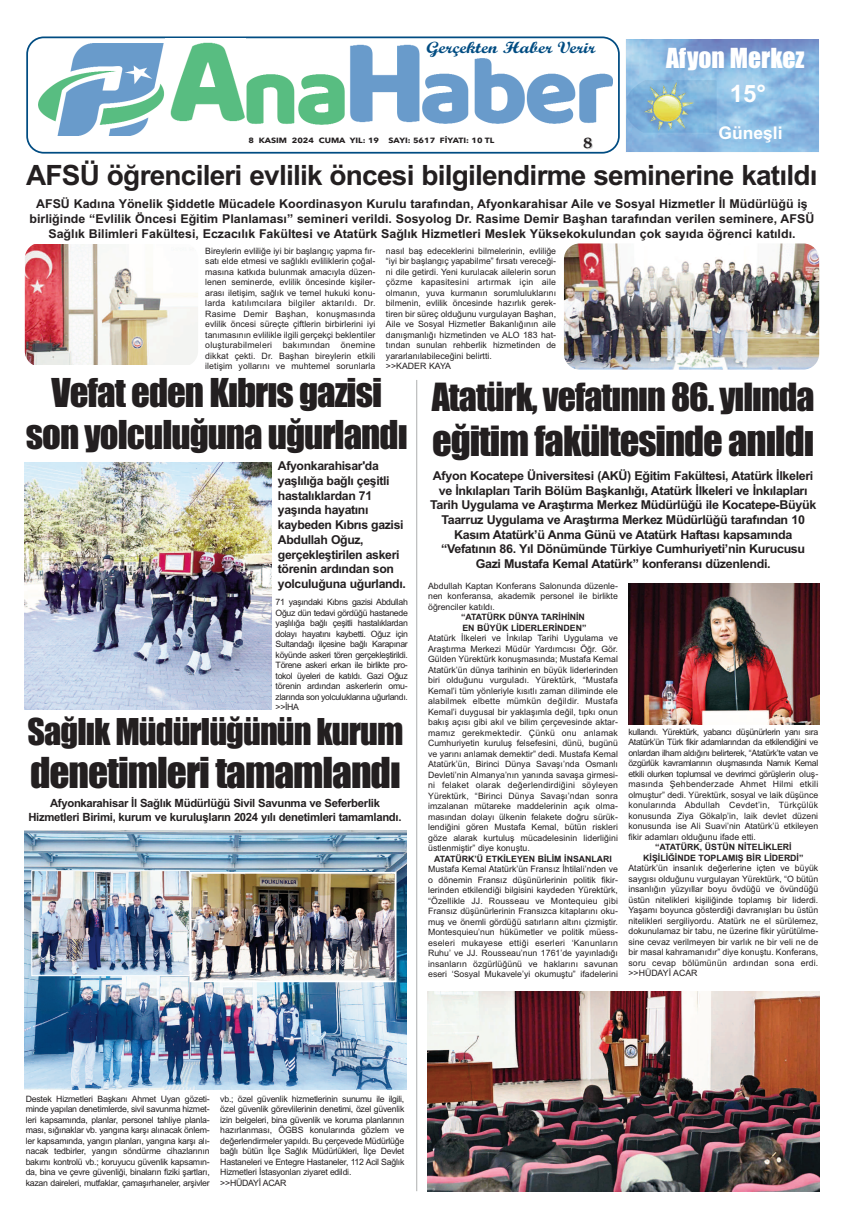
<style>
.page{position:relative;width:844px;height:1216px;background:#fff}
.page>*{position:absolute;margin:0;border:0;box-sizing:border-box;transform-origin:0 0}
.t1{font:39.38px "Impact";letter-spacing:-.025em;color:#231f20}
.t2{font:38.5px "Impact";letter-spacing:-.025em;color:#231f20}
.t3{font:36.75px/42px "Impact";letter-spacing:-.025em;color:#231f20;text-align:center}
.t4{font:35.88px "Impact";letter-spacing:-.025em;color:#231f20}
.t5{font:34.12px "Impact";letter-spacing:-.025em;color:#231f20}
.t6{font:700 28px "Arial";letter-spacing:-.03em;color:#231f20}
.t7{font:25.55px "Impact";color:#fff}
.t8{font:700 23.97px "Arial";color:#fff}
.t9{font:700 17.5px "Arial";color:#fff}
.t10{font:16.36px "Script MT Bold";color:#004c82;scale:1.17 1}
.t11{font:700 15.75px "Palatino";color:#231f20;scale:1.19 1}
.t12{font:700 12.25px/14.7px "Arial";letter-spacing:-.03em;color:#231f20;text-align:center}
.t13{font:700 12.25px/14.7px "Arial";color:#231f20;text-align:center}
.t14{font:700 11.29px/13.6px "Arial";letter-spacing:-.03em;color:#231f20;text-align:center}
.t15{font:8.75px/10.5px "Arial";color:#231f20;text-align:justify}
.t16{font:8.75px/10.5px "Arial";letter-spacing:-.03em;color:#231f20}
.t17{font:700 8.75px/10.5px "Arial";color:#231f20}
.t18{font:700 7.52px "Avenir Next LT Pro";color:#231f20;scale:1.13 1}
</style>
<div class="page">
<svg style="left:26px;top:36px;width:593px;height:118px"></svg>
<img style="left:38px;top:43px;width:127px;height:92px">
<img style="left:166px;top:39px;width:80px;height:95px">
<img style="left:347px;top:42px;width:76px;height:92px">
<img style="left:246px;top:67px;width:102px;height:67px">
<img style="left:421px;top:58px;width:191px;height:76px">
<svg style="left:626px;top:39px;width:193px;height:113px;background:#89b5df"></svg>
<img style="left:626px;top:80px;width:90px;height:53px">
<svg style="left:25px;top:243px;width:173px;height:124px"></svg>
<img style="left:25px;top:245px;width:173px;height:119px">
<img style="left:563px;top:243px;width:256px;height:126px;border-radius:16px">
<hr style="left:416px;top:380px;width:1px;height:811px;background:#aeafaf">
<img style="left:628px;top:584px;width:191px;height:140px">
<img style="left:427px;top:991px;width:392px;height:200px">
<img style="left:25px;top:462px;width:246px;height:247px">
<img style="left:25px;top:830px;width:381px;height:258px">
<img style="left:193px;top:874px;width:200px;height:105px">
<div style="left:190px;top:871px;width:206px;height:111px;border:2px solid #fff"></div>
<img style="left:33px;top:872px;width:155px;height:102px">
<div style="left:31px;top:870px;width:159px;height:106px;border:1px solid #fff"></div>
<h3 class="t10" style="left:426px;top:37px;width:146px">Gerçekten Haber Verir</h3>
<p class="t18" style="left:248px;top:138px;width:219px">8 KASIM 2024 CUMA YIL: 19 SAYI: 5617 FİYATI: 10 TL</p>
<h3 class="t11" style="left:583px;top:134px;width:9px">8</h3>
<h3 class="t7" style="left:665px;top:44px;width:140px">Afyon Merkez</h3>
<h3 class="t8" style="left:729px;top:79px;width:38px">15°</h3>
<h3 class="t9" style="left:718px;top:122px;width:66px">Güneşli</h3>
<h3 class="t6" style="left:26px;top:159px;width:792px">AFSÜ öğrencileri evlilik öncesi bilgilendirme seminerine katıldı</h3>
<p class="t13" style="left:29px;top:197px;width:786px">AFSÜ Kadına Yönelik Şiddetle Mücadele Koordinasyon Kurulu tarafından, Afyonkarahisar Aile ve Sosyal Hizmetler İl Müdürlüğü iş birliğinde “Evlilik Öncesi Eğitim Planlaması” semineri verildi. Sosyolog Dr. Rasime Demir Başhan tarafından verilen seminere, AFSÜ<br>Sağlık Bilimleri Fakültesi, Eczacılık Fakültesi ve Atatürk Sağlık Hizmetleri Meslek Yüksekokulundan çok sayıda öğrenci katıldı.</p>
<p class="t15" style="left:205px;top:245px;width:172px">Bireylerin evliliğe iyi bir başlangıç yapma fır&shy;satı elde etmesi ve sağlıklı evliliklerin çoğal&shy;masına katkıda bulunmak amacıyla düzen&shy;lenen seminerde, evlilik öncesinde kişiler&shy;arası iletişim, sağlık ve temel hukuki konu&shy;larda katılımcılara bilgiler aktarıldı. Dr.<br>Rasime Demir Başhan, konuşmasında evlilik öncesi süreçte çiftlerin birbirlerini iyi tanımasının evlilikle ilgili gerçekçi beklentiler oluşturabilmeleri bakımından önemine dikkat çekti. Dr. Başhan bireylerin etkili iletişim yollarını ve muhtemel sorunlarla</p>
<p class="t15" style="left:386px;top:245px;width:172px;text-align:left">nasıl baş edeceklerini bilmelerinin, evliliğe “iyi bir başlangıç yapabilme” fırsatı vereceği&shy;ni dile getirdi. Yeni kurulacak ailelerin sorun çözme kapasitesini artırmak için aile olmanın, yuva kurmanın sorumluluklarını bilmenin, evlilik öncesinde hazırlık gerek&shy;tiren bir süreç olduğunu vurgulayan Başhan, Aile ve Sosyal Hizmetler Bakanlığının aile danışmanlığı hizmetinden ve ALO 183 hat&shy;tından sunulan rehberlik hizmetinden de yararlanılabileceğini belirtti.<br>&gt;&gt;KADER KAYA</p>
<h3 class="t4" style="left:431px;top:377px;width:384px">Atatürk, vefatının 86. yılında</h3>
<h2 class="t2" style="left:432px;top:420px;width:383px">eğitim fakültesinde anıldı</h2>
<p class="t12" style="left:430px;top:468px;width:387px">Afyon Kocatepe Üniversitesi (AKÜ) Eğitim Fakültesi, Atatürk İlkeleri ve İnkılapları Tarih Bölüm Başkanlığı, Atatürk İlkeleri ve İnkılapları Tarih Uygulama ve Araştırma Merkez Müdürlüğü ile Kocatepe-Büyük Taarruz Uygulama ve Araştırma Merkez Müdürlüğü tarafından 10<br>Kasım Atatürk’ü Anma Günü ve Atatürk Haftası kapsamında “Vefatının 86. Yıl Dönümünde Türkiye Cumhuriyeti’nin Kurucusu Gazi Mustafa Kemal Atatürk” konferansı düzenlendi.</p>
<p class="t15" style="left:428px;top:580px;width:191px">Abdullah Kaptan Konferans Salonunda düzenle&shy;nen konferansa, akademik personel ile birlikte öğrenciler katıldı.</p>
<p class="t17" style="left:461px;top:611px;width:127px">“ATATÜRK DÜNYA TARİHİNİN<br>EN BÜYÜK LİDERLERİNDEN”</p>
<p class="t15" style="left:428px;top:632px;width:191px">Atatürk İlkeleri ve İnkılap Tarihi Uygulama ve Araştırma Merkezi Müdür Yardımcısı Öğr. Gör.<br>Gülden Yürektürk konuşmasında; Mustafa Kemal Atatürk’ün dünya tarihinin en büyük liderlerinden biri olduğunu vurguladı. Yürektürk, “Mustafa Kemal’i tüm yönleriyle kısıtlı zaman diliminde ele alabilmek elbette mümkün değildir. Mustafa Kemal’i duygusal bir yaklaşımla değil, tıpkı onun bakış açısı gibi akıl ve bilim çerçevesinde aktar&shy;mamız gerekmektedir. Çünkü onu anlamak Cumhuriyetin kuruluş felsefesini, dünü, bugünü ve yarını anlamak demektir” dedi. Mustafa Kemal Atatürk’ün, Birinci Dünya Savaşı’nda Osmanlı Devleti’nin Almanya’nın yanında savaşa girmesi&shy;ni felaket olarak değerlendirdiğini söyleyen Yürektürk, “Birinci Dünya Savaşı’ndan sonra imzalanan mütareke maddelerinin açık olma&shy;masından dolayı ülkenin felakete doğru sürük&shy;lendiğini gören Mustafa Kemal, bütün riskleri göze alarak kurtuluş mücadelesinin liderliğini üstlenmiştir” diye konuştu.</p>
<p class="t17" style="left:434px;top:853px;width:179px">ATATÜRK’Ü ETKİLEYEN BİLİM İNSANLARI</p>
<p class="t15" style="left:428px;top:863px;width:191px">Mustafa Kemal Atatürk’ün Fransız İhtilali’nden ve o dönemin Fransız düşünürlerinin politik fikir&shy;lerinden etkilendiği bilgisini kaydeden Yürektürk, “Özellikle JJ. Rousseau ve Montequieu gibi Fransız düşünürlerinin Fransızca kitaplarını oku&shy;muş ve önemli gördüğü satırların altını çizmiştir.<br>Montesquieu’nun hükümetler ve politik müess&shy;eseleri mukayese ettiği eserleri ‘Kanunların Ruhu’ ve JJ. Rousseau’nun 1761’de yayınladığı insanların özgürlüğünü ve haklarını savunan eseri ‘Sosyal Mukavele’yi okumuştu” ifadelerini</p>
<h3 class="t3" style="left:26px;top:373px;width:383px">Vefat eden Kıbrıs gazisi son yolculuğuna uğurlandı</h3>
<h3 class="t12" style="left:278px;top:458px;width:129px;text-align:left">Afyonkarahisar'da yaşlılığa bağlı çeşitli hastalıklardan 71 yaşında hayatını kaybeden Kıbrıs gazisi<br>Abdullah Oğuz, gerçekleştirilen askeri törenin ardından son yolculuğuna uğurlandı.</h3>
<p class="t15" style="left:275px;top:597px;width:134px">71 yaşındaki Kıbrıs gazisi Abdullah Oğuz dün tedavi gördüğü hastanede yaşlılığa bağlı çeşitli hastalıklardan dolayı hayatını kaybetti. Oğuz için Sultandağı ilçesine bağlı Karapınar köyünde askeri tören gerçekleştirildi.<br>Törene askeri erkan ile birlikte pro&shy;tokol üyeleri de katıldı. Gazi Oğuz törenin ardından askerlerin omu&shy;zlarında son yolculuklarına uğurlandı. &gt;&gt;İHA</p>
<h3 class="t5" style="left:28px;top:713px;width:377px">Sağlık Müdürlüğünün kurum</h3>
<h1 class="t1" style="left:30px;top:751px;width:372px">denetimleri tamamlandı</h1>
<p class="t14" style="left:28px;top:796px;width:374px">Afyonkarahisar İl Sağlık Müdürlüğü Sivil Savunma ve Seferberlik<br>Hizmetleri Birimi, kurum ve kuruluşların 2024 yılı denetimleri tamamlandı.</p>
<p class="t15" style="left:628px;top:726px;width:191px">kullandı. Yürektürk, yabancı düşünürlerin yanı sıra Atatürk’ün Türk fikir adamlarından da etkilendiğini ve onlardan ilham aldığını belirterek, “Atatürk’te vatan ve özgürlük kavramlarının oluşmasında Namık Kemal etkili olurken toplumsal ve devrimci görüşlerin oluş&shy;masında Şehbenderzade Ahmet Hilmi etkili olmuştur” dedi. Yürektürk, sosyal ve laik düşünce konularında Abdullah Cevdet’in, Türkçülük konusunda Ziya Gökalp’in, laik devlet düzeni konusunda ise Ali Suavi’nin Atatürk’ü etkileyen fikir adamları olduğunu ifade etti.</p>
<p class="t17" style="left:643px;top:842px;width:162px;text-align:center">“ATATÜRK, ÜSTÜN NİTELİKLERİ<br>KİŞİLİĞİNDE TOPLAMIŞ BİR LİDERDİ”</p>
<p class="t15" style="left:628px;top:863px;width:191px">Atatürk’ün insanlık değerlerine içten ve büyük saygısı olduğunu vurgulayan Yürektürk, “O bütün insanlığın yüzyıllar boyu övdüğü ve övündüğü üstün nitelikleri kişiliğinde toplamış bir liderdi.<br>Yaşamı boyunca gösterdiği davranışları bu üstün nitelikleri sergiliyordu. Atatürk ne el sürülemez, dokunulamaz bir tabu, ne üzerine fikir yürütülme&shy;sine cevaz verilmeyen bir varlık ne bir veli ne de bir masal kahramanıdır” diye konuştu. Konferans, soru cevap bölümünün ardından sona erdi. &gt;&gt;HÜDAYİ ACAR</p>
<p class="t15" style="left:26px;top:1093px;width:185px">Destek Hizmetleri Başkanı Ahmet Uyan gözeti&shy;minde yapılan denetimlerde, sivil savunma hizmet&shy;leri kapsamında, planlar, personel tahliye planla&shy;ması, sığınaklar vb. yangına karşı alınacak önlem&shy;ler kapsamında, yangın planları, yangına karşı alı&shy;nacak tedbirler, yangın söndürme cihazlarının bakımı kontrolü vb.; koruyucu güvenlik kapsamın&shy;da, bina ve çevre güvenliği, binaların fiziki şartları, kazan daireleri, mutfaklar, çamaşırhaneler, arşivler</p>
<p class="t16" style="left:220px;top:1093px;width:185px">vb.; özel güvenlik hizmetlerinin sunumu ile ilgili, özel güvenlik görevlilerinin denetimi, özel güvenlik izin belgeleri, bina güvenlik ve koruma planlarının hazırlanması, ÖGBS konularında gözlem ve değerlendirmeler yapıldı. Bu çerçevede Müdürlüğe bağlı bütün İlçe Sağlık Müdürlükleri, İlçe Devlet Hastaneleri ve Entegre Hastaneler, 112 Acil Sağlık Hizmetleri İstasyonları ziyaret edildi.<br>&gt;&gt;HÜDAYİ ACAR</p>
</div>
